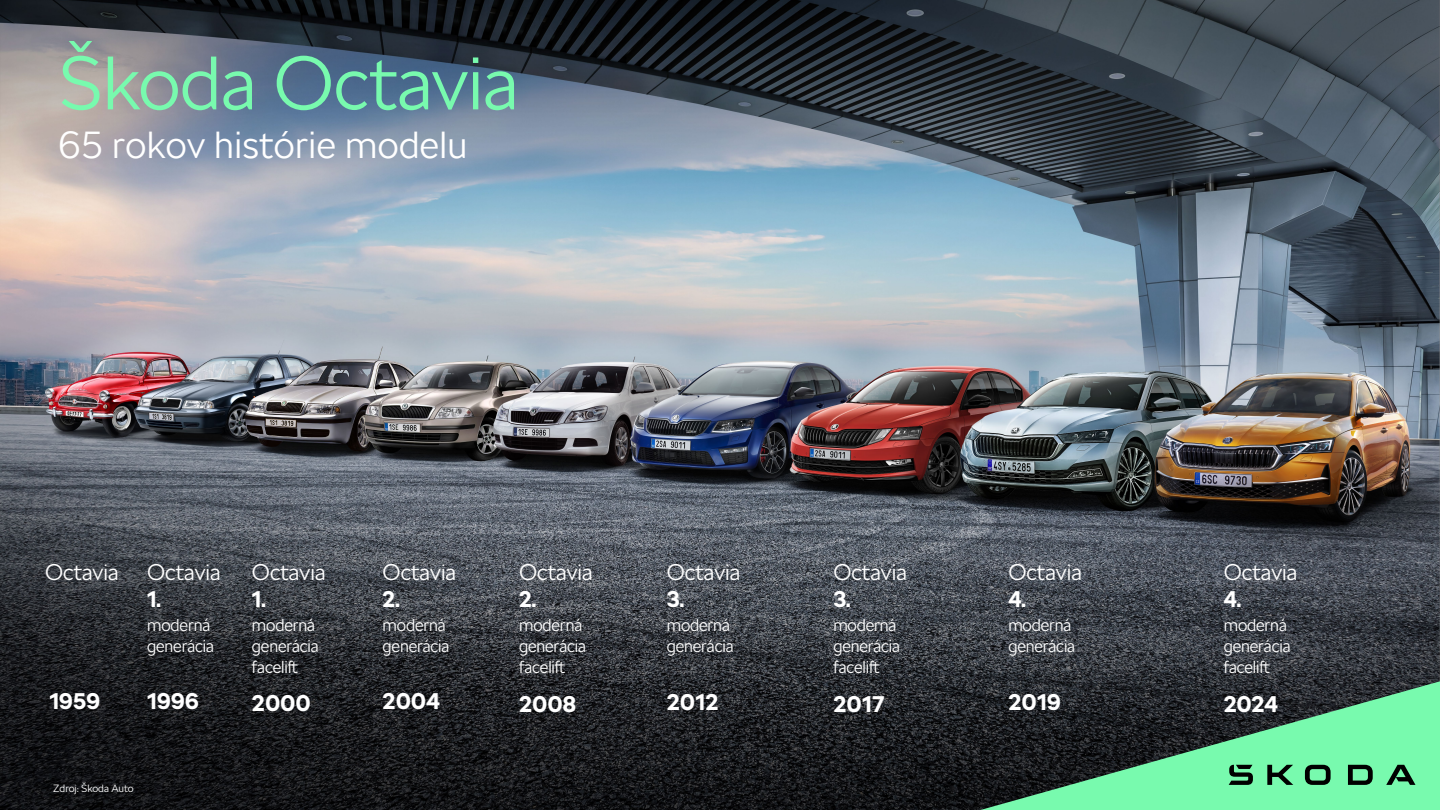
<style>
.page{position:relative;width:1440px;height:810px;background:#fff}
.page>*{position:absolute;margin:0;border:0;box-sizing:border-box;transform-origin:0 0}
.t1{font:300 75px "SKODA Next";color:#78faae}
.t2{font:300 37.5px "SKODA Next";letter-spacing:.01em;color:#fff}
.t3{font:300 22.5px/27px "SKODA Next";color:#fff}
.t4{font:700 22.5px "SKODA Next";letter-spacing:.02em;color:#fff}
.t5{font:300 17.25px/20.7px "SKODA Next";letter-spacing:-.01em;color:#fff}
.t6{font:300 10.5px "SKODA Next";color:#fff}
.s1{font-weight:700}
</style>
<div class="page">
<img style="left:0;top:0;width:1440px;height:810px">
<svg style="left:980px;top:681px;width:460px;height:129px;background:#488665"></svg>
<svg style="left:1229px;top:765px;width:186px;height:20px;background:#4b9c6d"></svg>
<p class="t1" style="left:58px;top:39px;width:462px">Škoda Octavia</p>
<p class="t2" style="left:58px;top:123px;width:410px">65 rokov histórie modelu</p>
<p class="t3" style="left:45px;top:559px;width:75px">Octavia</p>
<p class="t4" style="left:49px;top:688px;width:52px">1959</p>
<p class="t3" style="left:147px;top:559px;width:75px">Octavia<br><span class="s1">1.</span></p>
<p class="t5" style="left:147px;top:615px;width:68px">moderná generácia</p>
<p class="t4" style="left:147px;top:688px;width:53px">1996</p>
<p class="t6" style="left:53px;top:782px;width:82px">Zdroj: Škoda Auto</p>
<p class="t3" style="left:252px;top:559px;width:75px">Octavia<br><span class="s1">1.</span></p>
<p class="t5" style="left:252px;top:615px;width:68px">moderná generácia facelift</p>
<p class="t4" style="left:252px;top:690px;width:60px">2000</p>
<p class="t3" style="left:383px;top:559px;width:75px">Octavia<br><span class="s1">2.</span></p>
<p class="t5" style="left:383px;top:615px;width:68px">moderná generácia</p>
<p class="t4" style="left:383px;top:688px;width:59px">2004</p>
<p class="t3" style="left:519px;top:559px;width:75px">Octavia<br><span class="s1">2.</span></p>
<p class="t5" style="left:519px;top:615px;width:68px">moderná generácia facelift</p>
<p class="t4" style="left:519px;top:691px;width:59px">2008</p>
<p class="t3" style="left:667px;top:559px;width:75px">Octavia<br><span class="s1">3.</span></p>
<p class="t5" style="left:667px;top:615px;width:68px">moderná generácia</p>
<p class="t4" style="left:667px;top:688px;width:53px">2012</p>
<p class="t3" style="left:833px;top:559px;width:75px">Octavia<br><span class="s1">3.</span></p>
<p class="t5" style="left:833px;top:615px;width:68px">moderná generácia facelift</p>
<p class="t4" style="left:833px;top:691px;width:53px">2017</p>
<p class="t3" style="left:1008px;top:559px;width:75px">Octavia<br><span class="s1">4.</span></p>
<p class="t5" style="left:1008px;top:615px;width:68px">moderná generácia</p>
<p class="t4" style="left:1008px;top:688px;width:54px">2019</p>
<p class="t3" style="left:1224px;top:559px;width:75px">Octavia<br><span class="s1">4.</span></p>
<p class="t5" style="left:1224px;top:615px;width:68px">moderná generácia facelift</p>
<p class="t4" style="left:1224px;top:691px;width:55px">2024</p>
</div>
